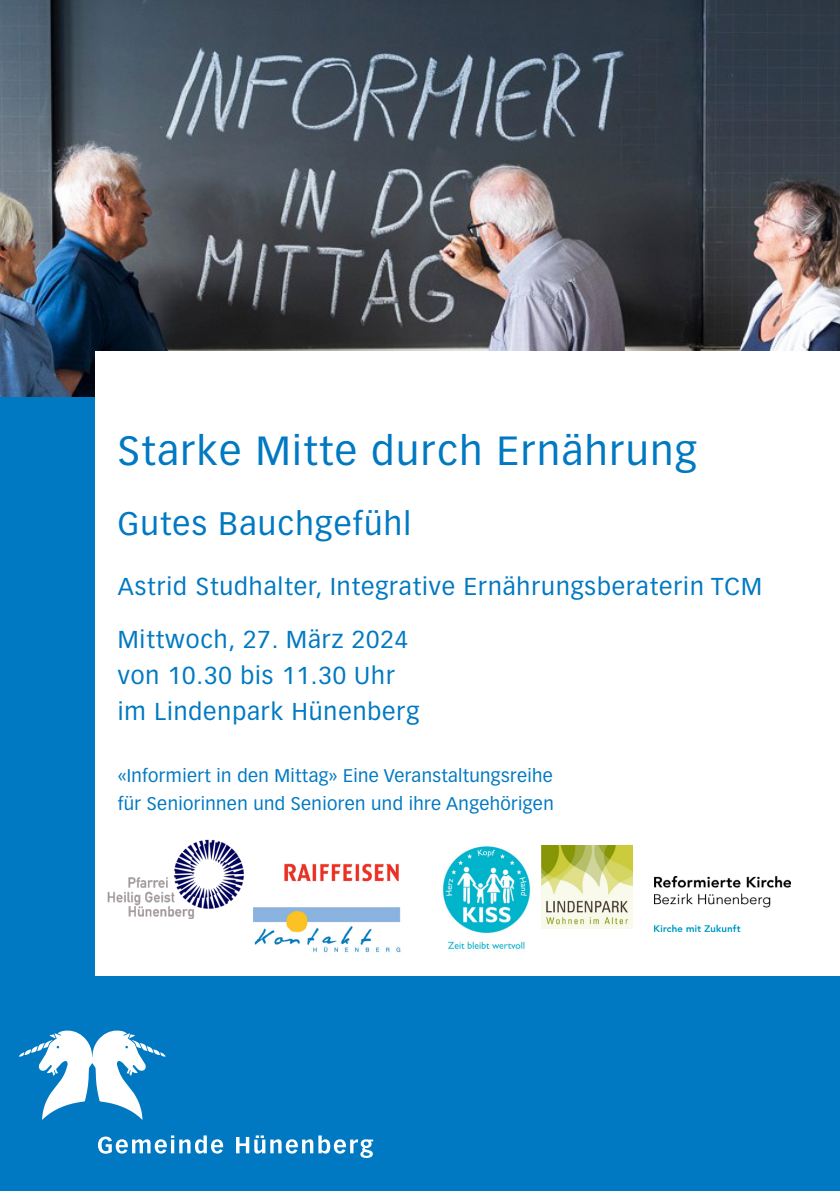
<style>
.page{position:relative;width:840px;height:1191px;background:#fff}
.page>*{position:absolute;margin:0;border:0;box-sizing:border-box;transform-origin:0 0}
.Titel_1{font:40px "Vectora LT Pro";letter-spacing:.04em;color:#0079c2}
.Titel_2{font:32px "Vectora LT Pro";letter-spacing:.04em;color:#0079c2}
.Titel_4{font:24px "Vectora LT Pro";letter-spacing:.04em;color:#0079c2}
.Titel_3{font:24px "Vectora LT Pro";letter-spacing:.04em;color:#0079c2}
.Lauftext_links{font:18px/28px "Vectora LT Pro";letter-spacing:.02em;color:#0079c2}
</style>
<div class="page">
<div style="left:0;top:0;width:839px;height:1191px;background:#0079c2"></div>
<img style="left:0;top:0;width:839px;height:396px">
<svg style="left:19px;top:1030px;width:146px;height:89px"></svg>
<svg style="left:98px;top:1135px;width:275px;height:23px"></svg>
<div style="left:96px;top:351px;width:743px;height:624px;background:#fff"></div>
<img style="left:107px;top:839px;width:137px;height:79px">
<img style="left:253px;top:908px;width:148px;height:45px">
<img style="left:284px;top:863px;width:115px;height:19px">
<img style="left:654px;top:876px;width:135px;height:55px">
<img style="left:541px;top:846px;width:91px;height:82px">
<img style="left:442px;top:846px;width:89px;height:103px">
<p class="Titel_1" style="left:118px;top:427px;width:580px">Starke Mitte durch Ernährung</p>
<p class="Titel_2" style="left:118px;top:504px;width:295px">Gutes Bauchgefühl</p>
<p class="Titel_3" style="left:118px;top:572px;width:645px">Astrid Studhalter, Integrative Ernährungsberaterin TCM</p>
<p class="Titel_4" style="left:118px;top:625px;width:292px">Mittwoch, 27. März 2024</p>
<p class="Titel_4" style="left:118px;top:661px;width:278px">von 10.30 bis 11.30 Uhr</p>
<p class="Titel_4" style="left:118px;top:697px;width:303px">im Lindenpark Hünenberg</p>
<p class="Lauftext_links" style="left:118px;top:762px;width:437px">«Informiert in den Mittag» Eine Veranstaltungsreihe für Seniorinnen und Senioren und ihre Angehörigen</p>
</div>
